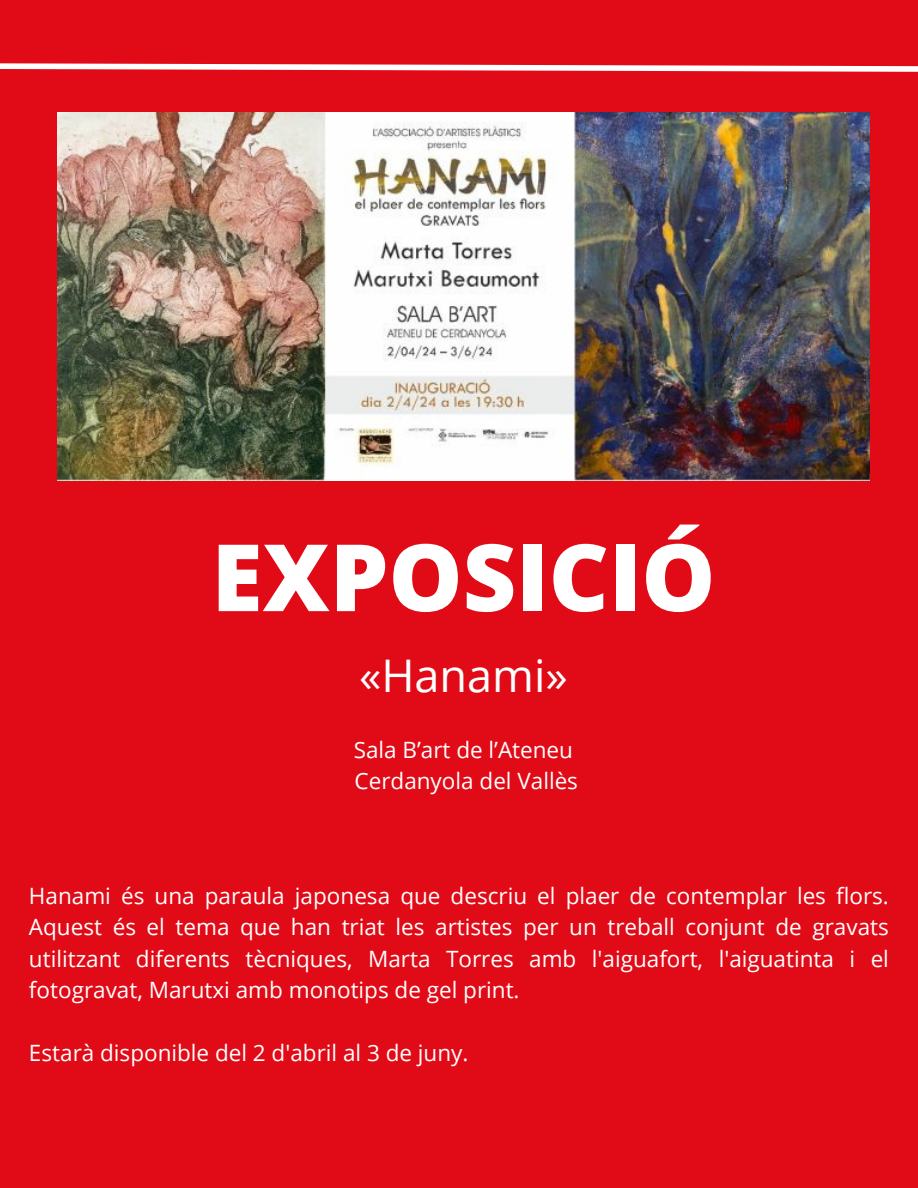
<style>
.page{position:relative;width:918px;height:1188px;background:#e10b17}
.page>*{position:absolute;margin:0;border:0;box-sizing:border-box;transform-origin:0 0}
.t1{font:800 93px "Open Sans";color:#fff}
.t2{font:45px "Open Sans";color:#fff}
.t3{font:22.5px/31.5px "Open Sans";color:#fff;text-align:justify}
</style>
<div class="page">
<svg style="left:0;top:63px;width:918px;height:9px"></svg>
<img style="left:57px;top:113px;width:812px;height:368px">
<h1 class="t1" style="left:212px;top:512px;width:505px">EXPOSICIÓ</h1>
<h2 class="t2" style="left:359px;top:644px;width:210px">«Hanami»</h2>
<p class="t3" style="left:354px;top:733px;width:221px">Sala B’art de l’Ateneu</p>
<p class="t3" style="left:355px;top:765px;width:225px">Cerdanyola del Vallès</p>
<p class="t3" style="left:29px;top:879px;width:861px">Hanami és una paraula japonesa que descriu el plaer de contemplar les flors.<br>Aquest és el tema que han triat les artistes per un treball conjunt de gravats utilitzant diferents tècniques, Marta Torres amb l'aiguafort, l'aiguatinta i el fotogravat, Marutxi amb monotips de gel print.</p>
<p class="t3" style="left:29px;top:1037px;width:441px">Estarà disponible del 2 d'abril al 3 de juny.</p>
</div>
